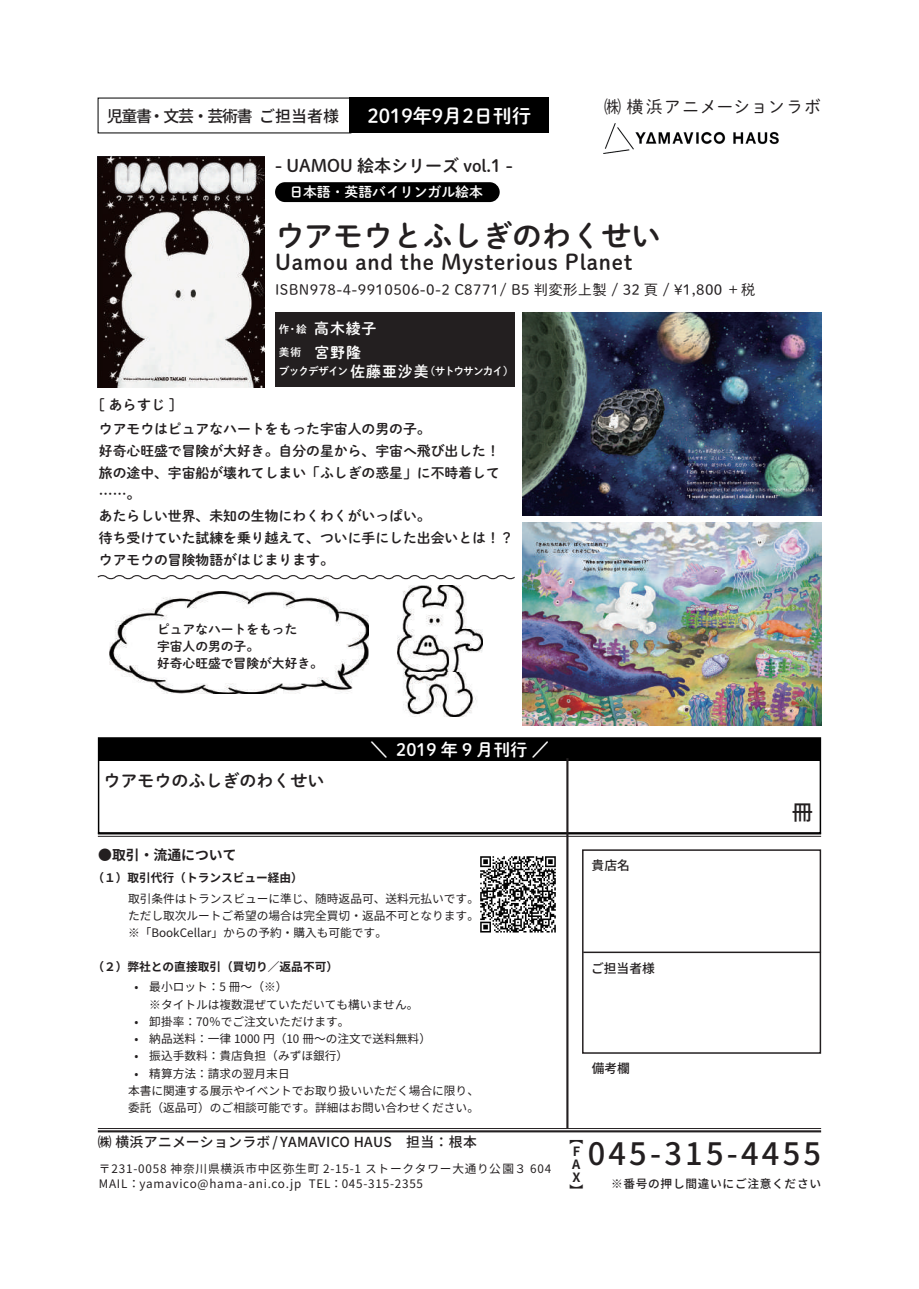
<style>
.page{position:relative;width:919px;height:1289px;background:#fff}
.page>*{position:absolute;margin:0;border:0;box-sizing:border-box;transform-origin:0 0}
.t1{font:500 30.9px "Source Han Sans JP";letter-spacing:.105em;color:#231f20}
.t2{font:29.7px "DNP Shuei M Go Std B";color:#231f20}
.t3{font:21.3px "DNP Shuei M Go Std B";letter-spacing:.04em;color:#231f20}
.t4{font:500 21.3px "Source Han Sans JP";color:#231f20}
.t5{font:19.2px "DNP Shuei M Go Std B";color:#fff}
.t6{font:16.95px "DNP Shuei M Go Std B";color:#231f20}
.t7{font:16.95px "DNP Shuei M Go Std L";letter-spacing:.065em;color:#231f20}
.t8{font:16.95px "DNP Shuei M Go Std B";color:#fff}
.t9{font:500 15.9px "Source Han Sans JP";letter-spacing:-.08em;color:#231f20}
.t10{font:14.85px/23.4px "DNP Shuei M Go Std B";letter-spacing:.06em;color:#fff}
.t11{font:14.4px "DNP Shuei M Go Std L";letter-spacing:.025em;color:#231f20}
.t12{font:13.8px/21.8px "DNP Shuei M Go Std B";color:#231f20}
.t13{font:500 13.8px "Source Han Sans JP";letter-spacing:.025em;color:#231f20}
.t14{font:13.8px "DNP Shuei M Go Std B";color:#fff}
.t15{font:700 13.8px "Source Han Sans JP";color:#231f20}
.t16{font:12.75px/17px "DNP Shuei M Go Std B";color:#231f20}
.t17{font:500 12.75px "Source Han Sans JP";color:#231f20}
.t18{font:700 12.75px/13px "Source Han Sans JP";color:#231f20;text-align:justify}
.t19{font:11.7px/17.2px "Source Han Sans JP";color:#231f20}
.t20{font:11.7px/14.9px "Source Han Sans JP";letter-spacing:.065em;color:#231f20}
.t21{font:700 11.7px "Source Han Sans JP";color:#231f20}
.t22{font:500 11.7px "Source Han Sans JP";letter-spacing:.06em;color:#231f20}
.t23{font:10.65px "DNP Shuei M Go Std B";letter-spacing:-.08em;color:#fff}
.s1{font-size:10.65px}
.s2{font-size:14.85px}
</style>
<div class="page">
<hr style="left:98px;top:1128px;width:723px;height:1px;background:#231f20">
<hr style="left:98px;top:1130px;width:723px;height:2px;background:#231f20">
<div style="left:99px;top:738px;width:721px;height:22px;background:#000"></div>
<hr style="left:98px;top:832px;width:723px;height:2px;background:#231f20">
<hr style="left:98px;top:836px;width:723px;height:1px;background:#231f20">
<div style="left:98px;top:737px;width:723px;height:96px;border:1px solid #000"></div>
<hr style="left:566px;top:758px;width:2px;height:370px;background:#231f20">
<img style="left:98px;top:157px;width:166px;height:230px">
<div style="left:275px;top:182px;width:224px;height:20px;background:#000;border-radius:10px"></div>
<div style="left:275px;top:312px;width:239px;height:75px;background:#231f20"></div>
<img style="left:523px;top:313px;width:298px;height:202px">
<img style="left:523px;top:523px;width:298px;height:203px">
<img style="left:397px;top:586px;width:86px;height:130px">
<img style="left:110px;top:591px;width:259px;height:103px">
<svg style="left:97px;top:575px;width:418px;height:5px"></svg>
<div style="left:350px;top:98px;width:199px;height:35px;background:#000"></div>
<img style="left:603px;top:124px;width:175px;height:29px">
<div style="left:582px;top:849px;width:239px;height:204px;border:1px solid #231f20"></div>
<hr style="left:583px;top:951px;width:238px;height:2px;background:#231f20">
<img style="left:480px;top:856px;width:76px;height:77px">
<h3 class="t9" style="left:107px;top:107px;width:234px">児童書・文芸・芸術書　ご担当者様</h3>
<h3 class="t5" style="left:367px;top:101px;width:165px">2019年9月2日刊行</h3>
<h3 class="t6" style="left:275px;top:153px;width:239px">- UAMOU 絵本シリーズ vol.1 -</h3>
<p class="t14" style="left:289px;top:182px;width:195px">日本語・英語バイリンガル絵本</p>
<h3 class="t7" style="left:604px;top:94px;width:218px">㈱横浜アニメーションラボ</h3>
<h2 class="t2" style="left:275px;top:214px;width:387px">ウアモウとふしぎのわくせい</h2>
<h3 class="t3" style="left:275px;top:246px;width:359px">Uamou and the Mysterious Planet</h3>
<p class="t11" style="left:275px;top:279px;width:482px">ISBN978-4-9910506-0-2 C8771/ B5 判変形上製 / 32 頁 / ¥1,800 ＋税</p>
<p class="t10" style="left:279px;top:316px;width:99px"><span class="s1">作 ・絵</span> 高木綾子<span class="s1">美術</span> 宮野隆</p>
<p class="t23" style="left:279px;top:363px;width:230px">ブックデザイン<span class="s2">佐藤亜沙美</span> (サトウサンカイ)</p>
<p class="t12" style="left:99px;top:392px;width:333px;line-height:23.9px">[ あらすじ ]<br>ウアモウはピュアなハートをもった宇宙人の男の子。</p>
<p class="t12" style="left:99px;top:439px;width:416px">好奇心旺盛で冒険が大好き。自分の星から、宇宙へ飛び出した！旅の途中、宇宙船が壊れてしまい「ふしぎの惑星」に不時着して……。<br>あたらしい世界、未知の生物にわくわくがいっぱい。<br>待ち受けていた試練を乗り越えて、ついに手にした出会いとは！？ウアモウの冒険物語がはじまります。</p>
<p class="t16" style="left:157px;top:620px;width:167px">ピュアなハートをもった<br>宇宙人の男の子。<br>好奇心旺盛で冒険が大好き。</p>
<h3 class="t6" style="left:103px;top:768px;width:223px">ウアモウのふしぎのわくせい</h3>
<h3 class="t8" style="left:370px;top:736px;width:180px">＼ 2019 年 9 月刊行 ／</h3>
<p class="t15" style="left:98px;top:847px;width:140px">●取引・流通について</p>
<p class="t21" style="left:92px;top:871px;width:212px">（１）取引代行（トランスビュー経由）</p>
<p class="t19" style="left:128px;top:890px;width:352px;text-align:justify">取引条件はトランスビューに準じ、随時返品可、送料元払いです。ただし取次ルートご希望の場合は完全買切・返品不可となります。※「BookCellar」からの予約・購入も可能です。</p>
<p class="t21" style="left:92px;top:960px;width:247px">（２）弊社との直接取引（買切り／返品不可）</p>
<p class="t19" style="left:149px;top:978px;width:270px;text-indent:-15px">• 最小ロット：5 冊〜（※）<br>※タイトルは複数混ぜていただいても構いません。</p>
<p class="t19" style="left:134px;top:1013px;width:216px">• 卸掛率：70％でご注文いただけます。</p>
<p class="t19" style="left:134px;top:1030px;width:298px">• 納品送料：一律 1000 円（10 冊〜の注文で送料無料）</p>
<p class="t19" style="left:134px;top:1047px;width:215px">• 振込手数料：貴店負担（みずほ銀行）</p>
<p class="t19" style="left:128px;top:1065px;width:352px;text-indent:7px">• 精算方法：請求の翌月末日<br>本書に関連する展示やイベントでお取り扱いいただく場合に限り、委託（返品可）のご相談可能です。詳細はお問い合わせください。</p>
<p class="t13" style="left:98px;top:1134px;width:380px">㈱ 横浜アニメーションラボ/ YAMAVICO HAUS　担当：根本</p>
<p class="t20" style="left:99px;top:1161px;width:454px">〒231-0058 神奈川県横浜市中区弥生町 2-15-1 ストークタワー大通り公園３ 604<br>MAIL：yamavico@hama-ani.co.jp TEL：045-315-2355</p>
<p class="t17" style="left:591px;top:858px;width:40px">貴店名</p>
<p class="t17" style="left:591px;top:960px;width:65px">ご担当者様</p>
<p class="t17" style="left:591px;top:1061px;width:40px">備考欄</p>
<h3 class="t4" style="left:791px;top:800px;width:23px">冊</h3>
<p class="t15" style="left:569px;top:1130px;width:15px">【</p>
<p class="t18" style="left:572px;top:1145px;width:10px">F A X</p>
<p class="t15" style="left:569px;top:1183px;width:15px">】</p>
<h1 class="t1" style="left:587px;top:1136px;width:235px">045-315-4455</h1>
<p class="t22" style="left:611px;top:1176px;width:212px">※番号の押し間違いにご注意ください</p>
</div>
